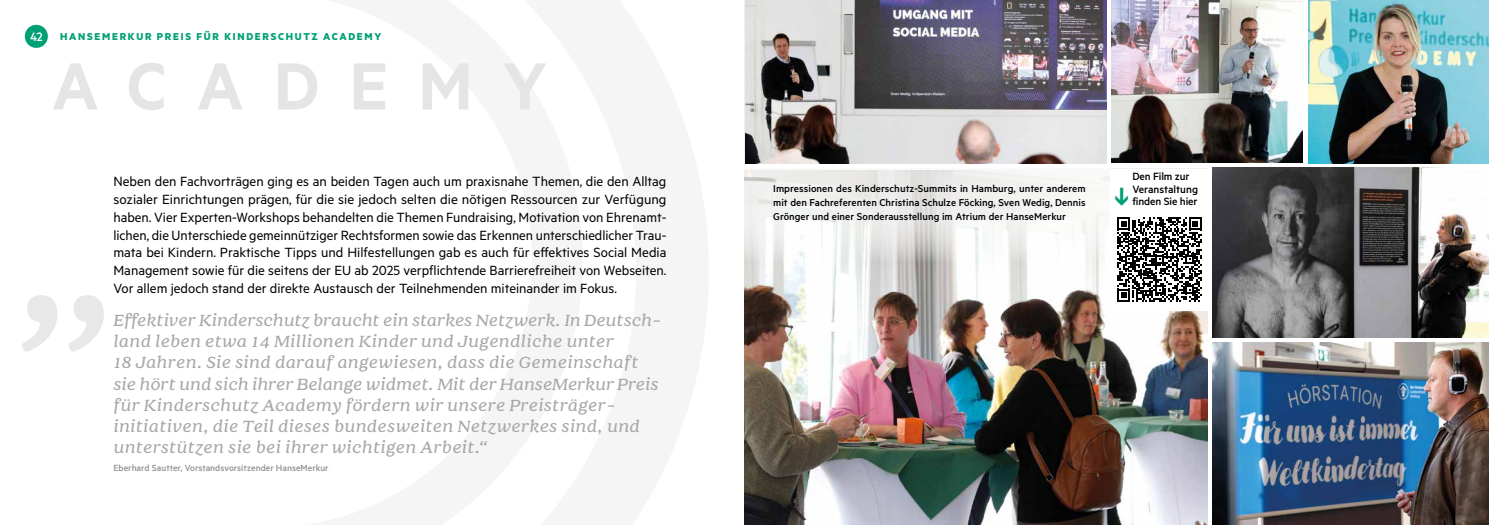
<style>
.page{position:relative;width:1489px;height:525px;background:#fff}
.page>*{position:absolute;margin:0;border:0;box-sizing:border-box;transform-origin:0 0}
.t1{font:600 75px "Metric Alt";letter-spacing:.4em;color:#e5e5e5}
.t2{font:italic 16.88px/21.2px "Cream";letter-spacing:.01em;color:#a8a8a7}
.t3{font:15px/17.8px "Metric Alt";color:#000;text-align:justify}
.t4{font:500 13.75px "Metric Alt";color:#fff}
.t5{font:500 11.88px/12.5px "Metric Alt";letter-spacing:-.01em;color:#000}
.t6{font:500 11.25px/13.8px "Metric Alt";letter-spacing:.005em;color:#000}
.t7{font:700 11.25px "Metric Alt";letter-spacing:.155em;color:#00a076}
.t8{font:500 10px "Metric Alt";color:#929292}
</style>
<div class="page">
<div style="left:25px;top:25px;width:23px;height:23px;background:#00a076;border-radius:50%"></div>
<img style="left:1212px;top:342px;width:276px;height:182px">
<img style="left:1212px;top:167px;width:276px;height:170px">
<img style="left:1308px;top:0;width:180px;height:163px">
<img style="left:745px;top:0;width:361px;height:163px">
<img style="left:744px;top:262px;width:463px;height:262px">
<svg style="left:22px;top:295px;width:82px;height:57px"></svg>
<img style="left:1111px;top:0;width:191px;height:163px">
<div style="left:1109px;top:169px;width:100px;height:141px;background:#fff"></div>
<svg style="left:1117px;top:217px;width:84px;height:84px"></svg>
<svg style="left:744px;top:170px;width:365px;height:92px;fill:#f0f0ef"></svg>
<p class="t4" style="left:30px;top:28px;width:14px">42</p>
<p class="t7" style="left:60px;top:30px;width:322px">HANSEMERKUR PREIS FÜR KINDERSCHUTZ ACADEMY</p>
<h1 class="t1" style="left:52px;top:41px;width:497px">ACADEMY</h1>
<p class="t3" style="left:113px;top:172px;width:554px">Neben den Fachvorträgen ging es an beiden Tagen auch um praxisnahe Themen, die den Alltag sozialer Einrichtungen prägen, für die sie jedoch selten die nötigen Ressourcen zur Verfügung haben. Vier Experten-Workshops behandelten die Themen Fundraising, Motivation von Ehrenamt&shy;lichen, die Unterschiede gemeinnütziger Rechtsformen sowie das Erkennen unterschiedlicher Trau&shy;mata bei Kindern. Praktische Tipps und Hilfestellungen gab es auch für effektives Social Media Management sowie für die seitens der EU ab 2025 verpflichtende Barrierefreiheit von Webseiten.<br>Vor allem jedoch stand der direkte Austausch der Teilnehmenden miteinander im Fokus.</p>
<p class="t2" style="left:113px;top:309px;width:549px">Effektiver Kinderschutz braucht ein starkes Netzwerk. In Deutsch&shy;land leben etwa 14 Millionen Kinder und Jugendliche unter<br>18 Jahren. Sie sind darauf angewiesen, dass die Gemeinschaft sie hört und sich ihrer Belange widmet. Mit der HanseMerkur Preis für Kinderschutz Academy fördern wir unsere Preisträger&shy;initiativen, die Teil dieses bundesweiten Netzwerkes sind, und unterstützen sie bei ihrer wichtigen Arbeit.“</p>
<p class="t8" style="left:113px;top:461px;width:217px">Eberhard Sautter, Vorstandsvorsitzender HanseMerkur</p>
<p class="t6" style="left:773px;top:181px;width:314px">Impressionen des Kinderschutz-Summits in Hamburg, unter anderem</p>
<p class="t6" style="left:773px;top:195px;width:314px">mit den Fachreferenten Christina Schulze Föcking, Sven Wedig, Dennis<br>Grönger und einer Sonderausstellung im Atrium der HanseMerkur</p>
<p class="t5" style="left:1132px;top:170px;width:67px">Den Film zur<br>Veranstaltung finden Sie hier</p>
</div>
